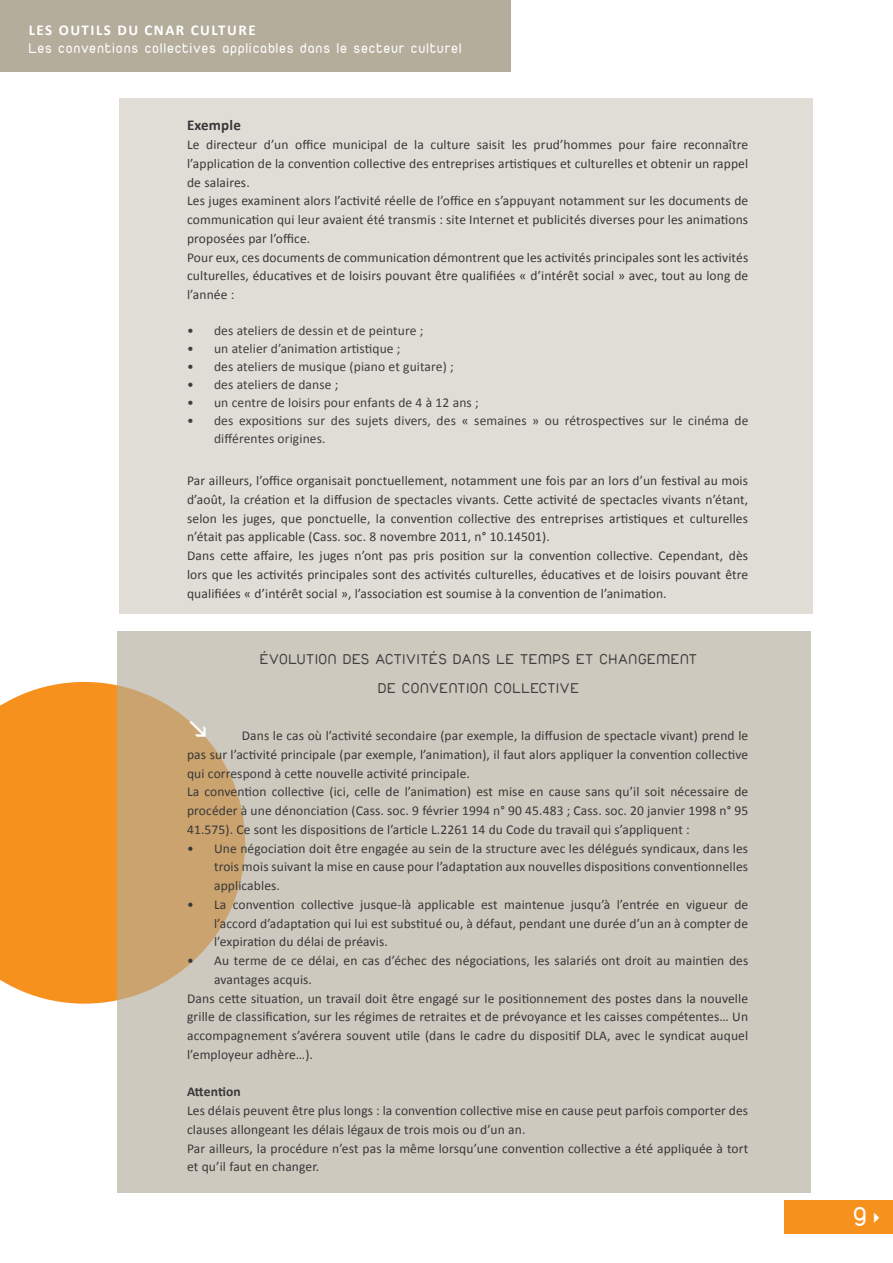
<style>
.page{position:relative;width:893px;height:1263px;background:#fff}
.page>*{position:absolute;margin:0;border:0;box-sizing:border-box;transform-origin:0 0}
.t1{font:28.5px "Duepuntozero";color:#fff}
.t2{font:15px/28.5px "Duepuntozero";letter-spacing:.09em;color:#3e3e3f;text-align:center}
.t3{font:15px "Duepuntozero";letter-spacing:.1em;color:#fff}
.t4{font:700 15px "Calibri";letter-spacing:.1em;color:#fff}
.t5{font:700 15px "Calibri";letter-spacing:.01em;color:#383839}
.t6{font:13.5px/18.8px "Calibri";letter-spacing:.01em;color:#383839}
.t7{font:13.5px/18px "Calibri";letter-spacing:.01em;color:#3e3e3f}
.t8{font:700 13.5px "Calibri";letter-spacing:.005em;color:#383839}
</style>
<div class="page">
<div style="left:785px;top:1200px;width:108px;height:33px;background:#f6911e"></div>
<div style="left:0;top:0;width:510px;height:71px;background:#b4ad9b"></div>
<div style="left:0;top:682px;width:117px;height:322px;background:#f6911e"></div>
<svg style="left:117px;top:631px;width:693px;height:562px;background:#cdc6b7"></svg>
<div style="left:119px;top:98px;width:693px;height:516px;background:#e0ddd6"></div>
<svg style="left:190px;top:720px;width:16px;height:17px"></svg>
<p class="t4" style="left:29px;top:24px;width:229px">LES OUTILS DU CNAR CULTURE</p>
<p class="t3" style="left:29px;top:40px;width:434px">LES CONVENTIONS COLLECTIVES APPLICABLES DANS LE SECTEUR CULTUREL</p>
<p class="t5" style="left:187px;top:119px;width:55px">Exemple</p>
<p class="t6" style="left:187px;top:136px;width:563px">Le directeur d’un office municipal de la culture saisit les prud’hommes pour faire reconnaître l’application de la convention collective des entreprises artistiques et culturelles et obtenir un rappel de salaires.<br>Les juges examinent alors l’activité réelle de l’office en s’appuyant notamment sur les documents de communication qui leur avaient été transmis : site Internet et publicités diverses pour les animations proposées par l’office.<br>Pour eux, ces documents de communication démontrent que les activités principales sont les activités culturelles, éducatives et de loisirs pouvant être qualifiées « d’intérêt social » avec, tout au long de l’année :</p>
<p class="t7" style="left:187px;top:323px;width:238px">• des ateliers de dessin et de peinture ;</p>
<p class="t7" style="left:187px;top:341px;width:215px">• un atelier d’animation artistique ;</p>
<p class="t7" style="left:187px;top:359px;width:268px">• des ateliers de musique (piano et guitare) ;</p>
<p class="t7" style="left:187px;top:377px;width:153px">• des ateliers de danse ;</p>
<p class="t7" style="left:187px;top:395px;width:293px">• un centre de loisirs pour enfants de 4 à 12 ans ;</p>
<p class="t7" style="left:214px;top:413px;width:536px;text-indent:-27px">• des expositions sur des sujets divers, des « semaines » ou rétrospectives sur le cinéma de différentes origines.</p>
<p class="t6" style="left:187px;top:472px;width:563px">Par ailleurs, l’office organisait ponctuellement, notamment une fois par an lors d’un festival au mois d’août, la création et la diffusion de spectacles vivants. Cette activité de spectacles vivants n’étant, selon les juges, que ponctuelle, la convention collective des entreprises artistiques et culturelles n’était pas applicable (Cass. soc. 8 novembre 2011, n° 10.14501).<br>Dans cette affaire, les juges n’ont pas pris position sur la convention collective. Cependant, dès lors que les activités principales sont des activités culturelles, éducatives et de loisirs pouvant être qualifiées « d’intérêt social », l’association est soumise à la convention de l’animation.</p>
<p class="t2" style="left:260px;top:645px;width:436px">ÉVOLUTION DES ACTIVITÉS DANS LE TEMPS ET CHANGEMENT<br>DE CONVENTION COLLECTIVE</p>
<p class="t6" style="left:187px;top:727px;width:563px;text-indent:55px">Dans le cas où l’activité secondaire (par exemple, la diffusion de spectacle vivant) prend le pas sur l’activité principale (par exemple, l’animation), il faut alors appliquer la convention collective qui correspond à cette nouvelle activité principale.<br>La convention collective (ici, celle de l’animation) est mise en cause sans qu’il soit nécessaire de procéder à une dénonciation (Cass. soc. 9 février 1994 n° 90 45.483 ; Cass. soc. 20 janvier 1998 n° 95<br>41.575). Ce sont les dispositions de l’article L.2261 14 du Code du travail qui s’appliquent :</p>
<p class="t6" style="left:214px;top:840px;width:536px;text-align:justify;text-indent:-27px">• Une négociation doit être engagée au sein de la structure avec les délégués syndicaux, dans les trois mois suivant la mise en cause pour l’adaptation aux nouvelles dispositions conventionnelles applicables.</p>
<p class="t6" style="left:214px;top:896px;width:536px;text-align:justify;text-indent:-27px">• La convention collective jusque-là applicable est maintenue jusqu’à l’entrée en vigueur de l’accord d’adaptation qui lui est substitué ou, à défaut, pendant une durée d’un an à compter de l’expiration du délai de préavis.</p>
<p class="t6" style="left:187px;top:952px;width:563px">• Au terme de ce délai, en cas d’échec des négociations, les salariés ont droit au maintien des</p>
<p class="t6" style="left:214px;top:971px;width:99px">avantages acquis.</p>
<p class="t6" style="left:187px;top:990px;width:562px">Dans cette situation, un travail doit être engagé sur le positionnement des postes dans la nouvelle</p>
<p class="t6" style="left:187px;top:1009px;width:563px">grille de classification, sur les régimes de retraites et de prévoyance et les caisses compétentes… Un</p>
<p class="t6" style="left:187px;top:1027px;width:563px">accompagnement s’avérera souvent utile (dans le cadre du dispositif DLA, avec le syndicat auquel</p>
<p class="t6" style="left:187px;top:1046px;width:127px">l’employeur adhère…).</p>
<p class="t8" style="left:187px;top:1086px;width:55px">Attention</p>
<p class="t6" style="left:187px;top:1102px;width:563px">Les délais peuvent être plus longs : la convention collective mise en cause peut parfois comporter des clauses allongeant les délais légaux de trois mois ou d’un an.<br>Par ailleurs, la procédure n’est pas la même lorsqu’une convention collective a été appliquée à tort et qu’il faut en changer.</p>
<h1 class="t1" style="left:853px;top:1201px;width:14px">9</h1>
</div>
